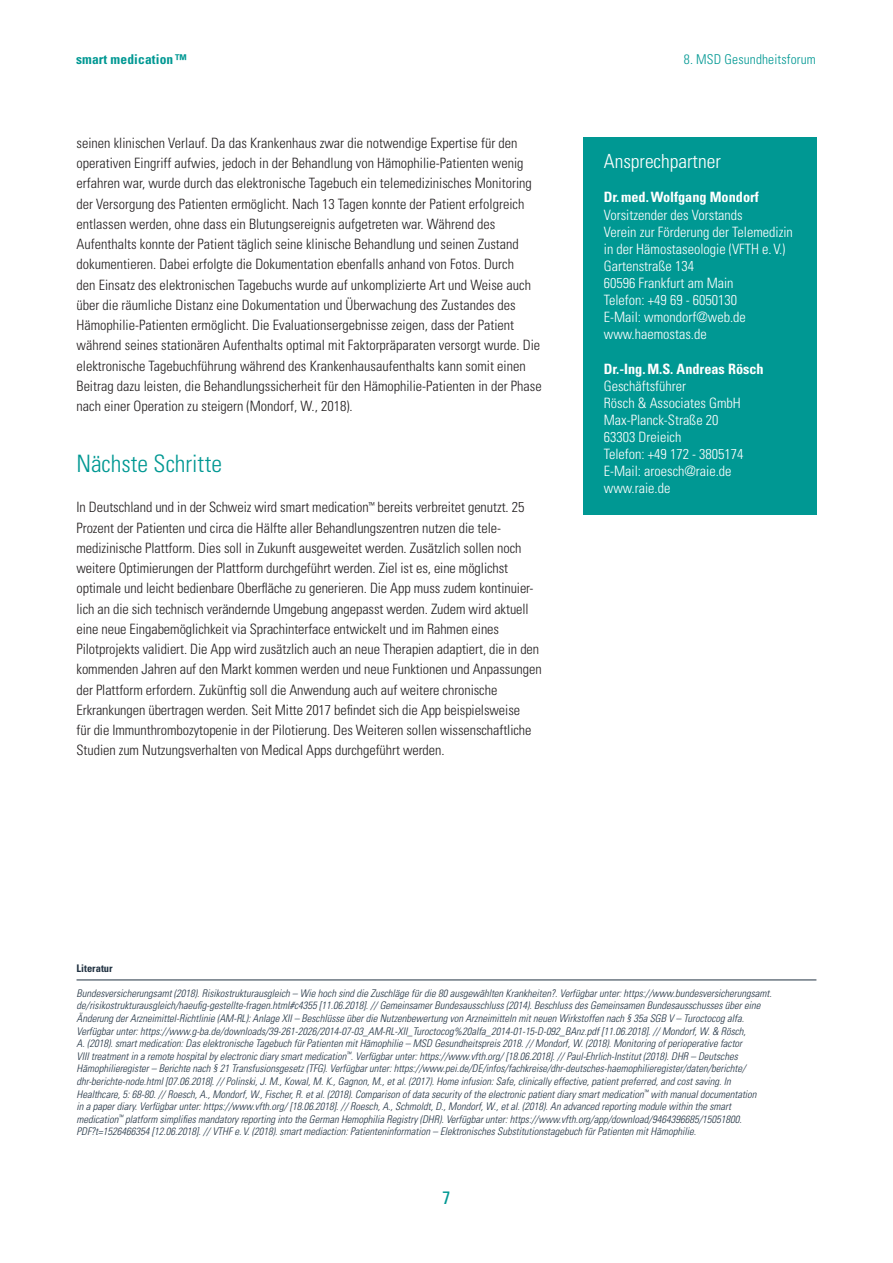
<style>
.page{position:relative;width:893px;height:1263px;background:#fff}
.page>*{position:absolute;margin:0;border:0;box-sizing:border-box;transform-origin:0 0}
.t1{font:300 condensed 24px "Univers LT Std";letter-spacing:-.005em;color:#009893}
.H_Infokasten{font:300 condensed 19.5px "Univers LT Std";color:#fff}
.t2{font:condensed 18px "Univers LT Std";color:#009893}
.Fließtext{font:300 condensed 14.25px/20.2px "Univers LT Std";color:#231f20}
.Fließtext_Infokasten{font:300 condensed 14.25px/17.1px "Univers LT Std";color:#fff}
.Fließtext_Infokasten-2{font:700 condensed 14.25px "Univers LT Std";color:#fff}
.t3{font:300 condensed 13.5px "Univers LT Std";letter-spacing:.01em;color:#009893}
.t4{font:700 condensed 13.5px "Univers LT Std";letter-spacing:.01em;color:#009893}
.Fußnoten{font:italic 300 condensed 10.5px/12.6px "Univers LT Std";color:#213242}
.Fußnoten-2{font:700 condensed 10.5px "Univers LT Std";color:#213242}
</style>
<div class="page">
<hr style="left:77px;top:980px;width:739px;height:1px;background:#213242">
<div style="left:583px;top:137px;width:233px;height:377px;background:#009893"></div>
<p class="t4" style="left:76px;top:51px;width:112px">smart medication ™</p>
<p class="t3" style="left:684px;top:52px;width:133px">8. MSD Gesundheitsforum</p>
<p class="Fließtext" style="left:77px;top:133px;width:467px">seinen klinischen Verlauf. Da das Krankenhaus zwar die notwendige Expertise für den operativen Eingriff aufwies, jedoch in der Behandlung von Hämophilie-Patienten wenig erfahren war, wurde durch das elektronische Tagebuch ein telemedizinisches Monitoring der Versorgung des Patienten ermöglicht. Nach 13 Tagen konnte der Patient erfolgreich entlassen werden, ohne dass ein Blutungsereignis aufgetreten war. Während des Aufenthalts konnte der Patient täglich seine klinische Behandlung und seinen Zustand dokumentieren. Dabei erfolgte die Dokumentation ebenfalls anhand von Fotos. Durch<br>den Einsatz des elektronischen Tagebuchs wurde auf unkomplizierte Art und Weise auch über die räumliche Distanz eine Dokumentation und Überwachung des Zustandes des Hämophilie-Patienten ermöglicht. Die Evaluationsergebnisse zeigen, dass der Patient während seines stationären Aufenthalts optimal mit Faktorpräparaten versorgt wurde. Die elektronische Tagebuchführung während des Krankenhausaufenthalts kann somit einen Beitrag dazu leisten, die Behandlungssicherheit für den Hämophilie-Patienten in der Phase nach einer Operation zu steigern (Mondorf, W., 2018).</p>
<h3 class="t1" style="left:77px;top:449px;width:147px">Nächste Schritte</h3>
<p class="Fließtext" style="left:77px;top:497px;width:467px">In Deutschland und in der Schweiz wird smart medication<sup>™</sup> bereits verbreitet genutzt. 25<br>Prozent der Patienten und circa die Hälfte aller Behandlungszentren nutzen die tele&shy;medizinische Plattform. Dies soll in Zukunft ausgeweitet werden. Zusätzlich sollen noch weitere Optimierungen der Plattform durchgeführt werden. Ziel ist es, eine möglichst optimale und leicht bedienbare Oberfläche zu generieren. Die App muss zudem kontinuier&shy;lich an die sich technisch verändernde Umgebung angepasst werden. Zudem wird aktuell eine neue Eingabemöglichkeit via Sprachinterface entwickelt und im Rahmen eines Pilotprojekts validiert. Die App wird zusätzlich auch an neue Therapien adaptiert, die in den kommenden Jahren auf den Markt kommen werden und neue Funktionen und Anpassungen der Plattform erfordern. Zukünftig soll die Anwendung auch auf weitere chronische Erkrankungen übertragen werden. Seit Mitte 2017 befindet sich die App beispielsweise<br>für die Immunthrombozytopenie in der Pilotierung. Des Weiteren sollen wissenschaftliche Studien zum Nutzungsverhalten von Medical Apps durchgeführt werden.</p>
<p class="H_Infokasten" style="left:604px;top:150px;width:118px">Ansprechpartner</p>
<p class="Fließtext_Infokasten-2" style="left:604px;top:189px;width:156px">Dr.med.Wolfgang Mondorf</p>
<p class="Fließtext_Infokasten" style="left:604px;top:206px;width:141px">Vorsitzender des Vorstands</p>
<p class="Fließtext_Infokasten" style="left:604px;top:223px;width:191px">Verein zur Förderung der Telemedizin in der Hämostaseologie (VFTH e.V.)</p>
<p class="Fließtext_Infokasten" style="left:604px;top:257px;width:92px">Gartenstraße 134</p>
<p class="Fließtext_Infokasten" style="left:604px;top:274px;width:131px">60596 Frankfurt am Main</p>
<p class="Fließtext_Infokasten" style="left:604px;top:291px;width:135px">Telefon: +49 69 - 6050130</p>
<p class="Fließtext_Infokasten" style="left:604px;top:309px;width:143px">E-Mail: wmondorf@web.de</p>
<p class="Fließtext_Infokasten" style="left:604px;top:326px;width:104px">www.haemostas.de</p>
<p class="Fließtext_Infokasten-2" style="left:604px;top:360px;width:161px">Dr.-Ing.M.S. Andreas Rösch</p>
<p class="Fließtext_Infokasten" style="left:604px;top:377px;width:84px">Geschäftsführer</p>
<p class="Fließtext_Infokasten" style="left:604px;top:394px;width:138px">Rösch &amp; Associates GmbH</p>
<p class="Fließtext_Infokasten" style="left:604px;top:411px;width:116px">Max-Planck-Straße 20</p>
<p class="Fließtext_Infokasten" style="left:604px;top:428px;width:79px">63303 Dreieich</p>
<p class="Fließtext_Infokasten" style="left:604px;top:445px;width:141px">Telefon: +49 172 - 3805174</p>
<p class="Fließtext_Infokasten" style="left:604px;top:462px;width:129px">E-Mail: aroesch@raie.de</p>
<p class="Fließtext_Infokasten" style="left:604px;top:480px;width:68px">www.raie.de</p>
<p class="Fußnoten-2" style="left:77px;top:961px;width:38px">Literatur</p>
<p class="Fußnoten" style="left:77px;top:987px;width:697px">Bundesversicherungsamt (2018). Risikostrukturausgleich – Wie hoch sind die Zuschläge für die 80 ausgewählten Krankheiten?. Verfügbar unter: https://www.bundesversicherungsamt. de/risikostrukturausgleich/haeufig-gestellte-fragen.html#c4355 [11.06.2018]. // Gemeinsamer Bundesausschluss (2014). Beschluss des Gemeinsamen Bundesausschusses über eine Änderung der Arzneimittel-Richtlinie (AM-RL): Anlage XII – Beschlüsse über die Nutzenbewertung von Arzneimitteln mit neuen Wirkstoffen nach § 35a SGB V – Turoctocog alfa.<br>Verfügbar unter: https://www.g-ba.de/downloads/39-261-2026/2014-07-03_AM-RL-XII_Turoctocog%20alfa_2014-01-15-D-092_BAnz.pdf [11.06.2018]. // Mondorf, W. &amp; Rösch,<br>A. (2018). smart medication: Das elektronische Tagebuch für Patienten mit Hämophilie – MSD Gesundheitspreis 2018. // Mondorf, W. (2018). Monitoring of perioperative factor<br>VIII treatment in a remote hospital by electronic diary smart medication<sup>™</sup>. Verfügbar unter: https://www.vfth.org/ [18.06.2018]. // Paul-Ehrlich-Institut (2018). DHR – Deutsches Hämophilieregister – Berichte nach § 21 Transfusionsgesetz (TFG). Verfügbar unter: https://www.pei.de/DE/infos/fachkreise/dhr-deutsches-haemophilieregister/daten/berichte/ dhr-berichte-node.html [07.06.2018]. // Polinski, J. M., Kowal, M. K., Gagnon, M., et al. (2017). Home infusion: Safe, clinically effective, patient preferred, and cost saving. In Healthcare, 5: 68-80. // Roesch, A., Mondorf, W., Fischer, R. et al. (2018). Comparison of data security of the electronic patient diary smart medication<sup>™</sup> with manual documentation<br>in a paper diary. Verfügbar unter: https://www.vfth.org/ [18.06.2018]. // Roesch, A., Schmoldt, D., Mondorf, W., et al. (2018). An advanced reporting module within the smart medication<sup>™</sup> platform simplifies mandatory reporting into the German Hemophilia Registry (DHR). Verfügbar unter: https://www.vfth.org/app/download/9464396685/15051800.<br>PDF?t=1526466354 [12.06.2018]. // VTHF e.V. (2018). smart mediaction: Patienteninformation – Elektronisches Substitutionstagebuch für Patienten mit Hämophilie.</p>
<p class="t2" style="left:442px;top:1186px;width:9px">7</p>
</div>
